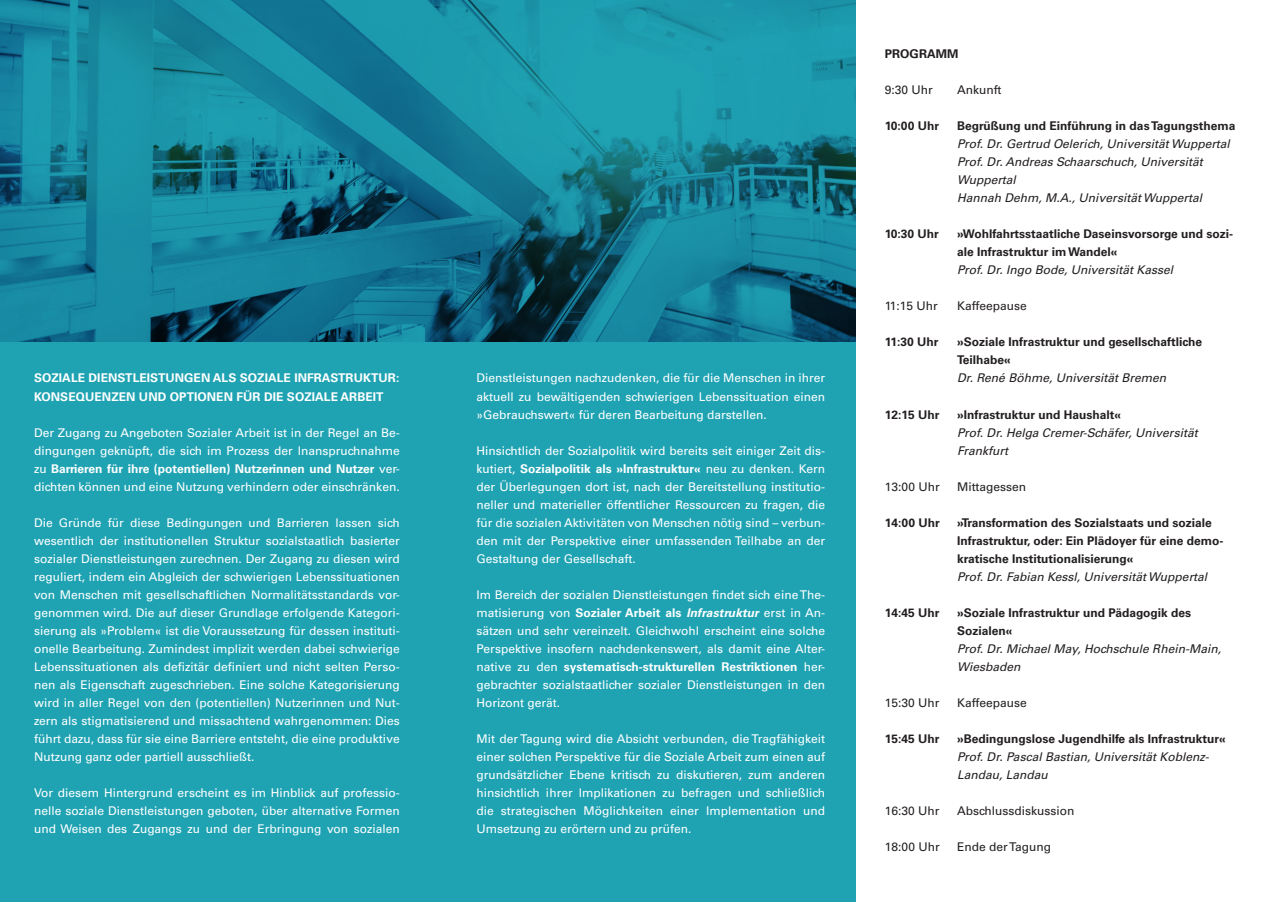
<style>
.page{position:relative;width:1272px;height:902px;background:#fff}
.page>*{position:absolute;margin:0;border:0;box-sizing:border-box;transform-origin:0 0}
.Fließtext_Weiß{font:12px/18px "Univers LT Std";color:#fff;text-align:justify}
.Programm{font:700 12px/18px "Univers LT Std";color:#231f20}
.Programm-2{font:italic 12px/18px "Univers LT Std";color:#231f20}
.Programm-3{font:12px "Univers LT Std";color:#231f20}
.Headline_Weiß_Klein{font:700 12px/18px "Univers LT Std";letter-spacing:.005em;color:#fff}
.Headline_Klein{font:700 12px "Univers LT Std";letter-spacing:.005em;color:#231f20}
.s1{font-weight:700}
.s2{font-weight:700;font-style:italic}
</style>
<div class="page">
<div style="left:0;top:0;width:855px;height:901px;background:#1fa3b3"></div>
<img style="left:0;top:0;width:855px;height:342px">
<p class="Headline_Weiß_Klein" style="left:34px;top:369px;width:367px">SOZIALE DIENSTLEISTUNGEN ALS SOZIALE INFRASTRUKTUR:<br>KONSEQUENZEN UND OPTIONEN FÜR DIE SOZIALE ARBEIT</p>
<p class="Fließtext_Weiß" style="left:34px;top:423px;width:367px">Der Zugang zu Angeboten Sozialer Arbeit ist in der Regel an Be&shy;dingungen geknüpft, die sich im Prozess der Inanspruchnahme zu <span class="s1">Barrieren für ihre (potentiellen) Nutzerinnen und Nutzer</span> ver&shy;dichten können und eine Nutzung verhindern oder einschränken.</p>
<p class="Fließtext_Weiß" style="left:34px;top:513px;width:367px">Die Gründe für diese Bedingungen und Barrieren lassen sich wesentlich der institutionellen Struktur sozialstaatlich basierter sozialer Dienstleistungen zurechnen. Der Zugang zu diesen wird reguliert, indem ein Abgleich der schwierigen Lebenssituationen von Menschen mit gesellschaftlichen Normalitätsstandards vor&shy;genommen wird. Die auf dieser Grundlage erfolgende Kategori&shy;sierung als »Problem« ist die Voraussetzung für dessen instituti&shy;onelle Bearbeitung. Zumindest implizit werden dabei schwierige Lebenssituationen als defizitär definiert und nicht selten Perso&shy;nen als Eigenschaft zugeschrieben. Eine solche Kategorisierung wird in aller Regel von den (potentiellen) Nutzerinnen und Nut&shy;zern als stigmatisierend und missachtend wahrgenommen: Dies führt dazu, dass für sie eine Barriere entsteht, die eine produktive Nutzung ganz oder partiell ausschließt.</p>
<p class="Fließtext_Weiß" style="left:34px;top:783px;width:367px">Vor diesem Hintergrund erscheint es im Hinblick auf professio&shy;nelle soziale Dienstleistungen geboten, über alternative Formen und Weisen des Zugangs zu und der Erbringung von sozialen</p>
<p class="Fließtext_Weiß" style="left:476px;top:369px;width:350px">Dienstleistungen nachzudenken, die für die Menschen in ihrer aktuell zu bewältigenden schwierigen Lebenssituation einen »Gebrauchswert« für deren Bearbeitung darstellen.</p>
<p class="Fließtext_Weiß" style="left:476px;top:441px;width:350px">Hinsichtlich der Sozialpolitik wird bereits seit einiger Zeit dis&shy;kutiert, <span class="s1">Sozialpolitik als »Infrastruktur«</span> neu zu denken. Kern der Überlegungen dort ist, nach der Bereitstellung institutio&shy;neller und materieller öffentlicher Ressourcen zu fragen, die für die sozialen Aktivitäten von Menschen nötig sind – verbun&shy;den mit der Perspektive einer umfassenden Teilhabe an der Gestaltung der Gesellschaft.</p>
<p class="Fließtext_Weiß" style="left:476px;top:585px;width:350px">Im Bereich der sozialen Dienstleistungen findet sich eine The&shy;matisierung von <span class="s1">Sozialer Arbeit als</span> <span class="s2">Infrastruktur</span> erst in An&shy;sätzen und sehr vereinzelt. Gleichwohl erscheint eine solche Perspektive insofern nachdenkenswert, als damit eine Alter&shy;native zu den <span class="s1">systematisch-strukturellen Restriktionen</span> her&shy;gebrachter sozialstaatlicher sozialer Dienstleistungen in den Horizont gerät.</p>
<p class="Fließtext_Weiß" style="left:476px;top:729px;width:350px">Mit der Tagung wird die Absicht verbunden, die Tragfähigkeit einer solchen Perspektive für die Soziale Arbeit zum einen auf grundsätzlicher Ebene kritisch zu diskutieren, zum anderen hinsichtlich ihrer Implikationen zu befragen und schließlich die strategischen Möglichkeiten einer Implementation und Umsetzung zu erörtern und zu prüfen.</p>
<p class="Headline_Klein" style="left:884px;top:47px;width:75px">PROGRAMM</p>
<p class="Programm-3" style="left:884px;top:83px;width:50px">9:30 Uhr</p>
<p class="Programm" style="left:884px;top:117px;width:56px">10:00 Uhr</p>
<p class="Programm" style="left:884px;top:225px;width:55px">10:30 Uhr</p>
<p class="Programm-3" style="left:884px;top:299px;width:54px">11:15 Uhr</p>
<p class="Programm" style="left:884px;top:333px;width:55px">11:30 Uhr</p>
<p class="Programm" style="left:884px;top:405px;width:56px">12:15 Uhr</p>
<p class="Programm-3" style="left:884px;top:479px;width:56px">13:00 Uhr</p>
<p class="Programm" style="left:884px;top:513px;width:56px">14:00 Uhr</p>
<p class="Programm" style="left:884px;top:603px;width:56px">14:45 Uhr</p>
<p class="Programm-3" style="left:884px;top:695px;width:56px">15:30 Uhr</p>
<p class="Programm" style="left:884px;top:729px;width:56px">15:45 Uhr</p>
<p class="Programm-3" style="left:884px;top:803px;width:56px">16:30 Uhr</p>
<p class="Programm-3" style="left:884px;top:839px;width:56px">18:00 Uhr</p>
<p class="Programm-3" style="left:957px;top:83px;width:46px">Ankunft</p>
<p class="Programm" style="left:957px;top:117px;width:280px">Begrüßung und Einführung in das Tagungsthema</p>
<p class="Programm-2" style="left:957px;top:135px;width:274px">Prof. Dr. Gertrud Oelerich, Universität Wuppertal Prof. Dr. Andreas Schaarschuch, Universität Wuppertal<br>Hannah Dehm, M.A., Universität Wuppertal</p>
<p class="Programm" style="left:957px;top:225px;width:277px">»Wohlfahrtsstaatliche Daseinsvorsorge und sozi&shy;ale Infrastruktur im Wandel«</p>
<p class="Programm-2" style="left:957px;top:261px;width:217px">Prof. Dr. Ingo Bode, Universität Kassel</p>
<p class="Programm-3" style="left:957px;top:299px;width:71px">Kaffeepause</p>
<p class="Programm" style="left:957px;top:333px;width:246px">»Soziale Infrastruktur und gesellschaftliche<br>Teilhabe«</p>
<p class="Programm-2" style="left:957px;top:369px;width:210px">Dr. René Böhme, Universität Bremen</p>
<p class="Programm" style="left:957px;top:405px;width:165px">»Infrastruktur und Haushalt«</p>
<p class="Programm-2" style="left:957px;top:423px;width:242px">Prof. Dr. Helga Cremer-Schäfer, Universität<br>Frankfurt</p>
<p class="Programm-3" style="left:957px;top:479px;width:71px">Mittagessen</p>
<p class="Programm" style="left:957px;top:513px;width:268px">»Transformation des Sozialstaats und soziale<br>Infrastruktur, oder: Ein Plädoyer für eine demo&shy;kratische Institutionalisierung«</p>
<p class="Programm-2" style="left:957px;top:567px;width:251px">Prof. Dr. Fabian Kessl, Universität Wuppertal</p>
<p class="Programm" style="left:957px;top:603px;width:236px">»Soziale Infrastruktur und Pädagogik des<br>Sozialen«</p>
<p class="Programm-2" style="left:957px;top:639px;width:265px">Prof. Dr. Michael May, Hochschule Rhein-Main,<br>Wiesbaden</p>
<p class="Programm-3" style="left:957px;top:695px;width:71px">Kaffeepause</p>
<p class="Programm" style="left:957px;top:729px;width:270px">»Bedingungslose Jugendhilfe als Infrastruktur«</p>
<p class="Programm-2" style="left:957px;top:747px;width:253px">Prof. Dr. Pascal Bastian, Universität Koblenz-<br>Landau, Landau</p>
<p class="Programm-3" style="left:957px;top:803px;width:119px">Abschlussdiskussion</p>
<p class="Programm-3" style="left:957px;top:839px;width:95px">Ende der Tagung</p>
</div>
